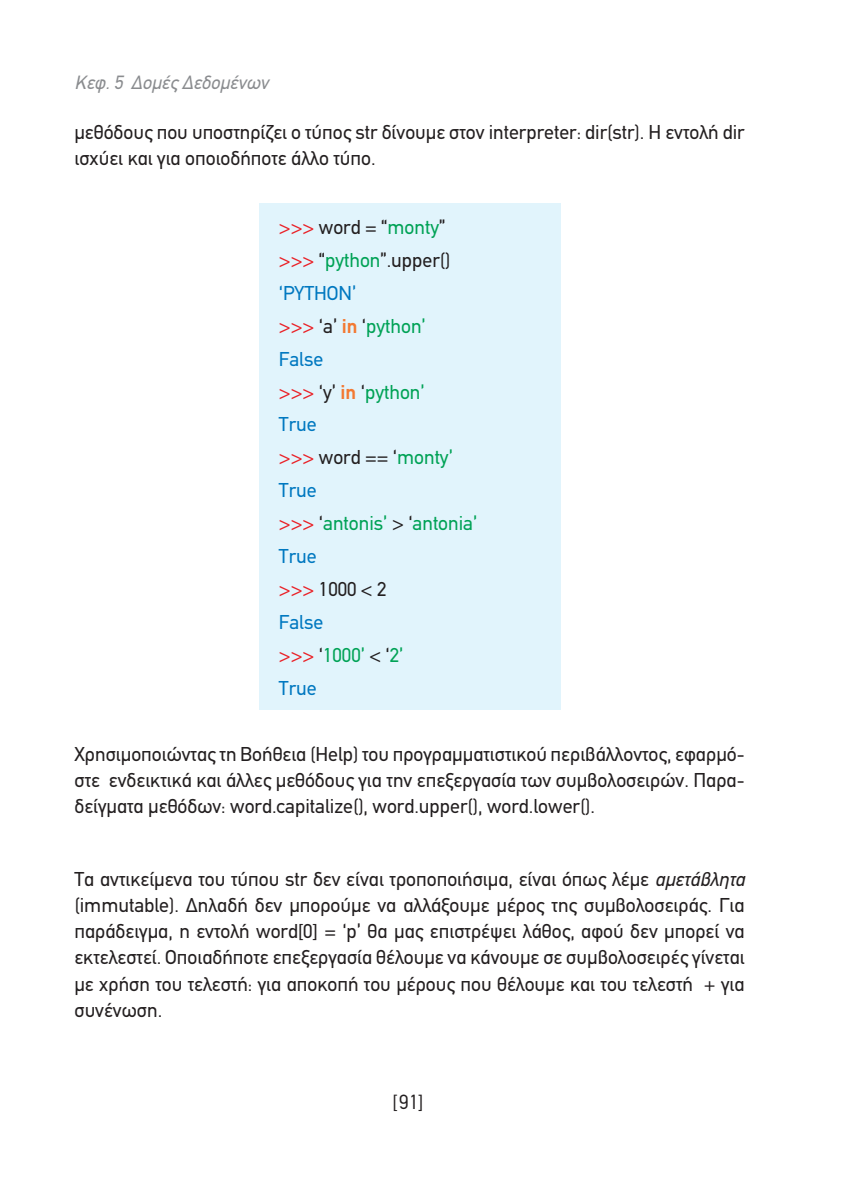
<style>
.page{position:relative;width:844px;height:1191px;background:#fff}
.page>*{position:absolute;margin:0;border:0;box-sizing:border-box;transform-origin:0 0}
.t1{font:20.12px/26.2px "PF Din Text";color:#231f20;text-align:justify}
.t2{font:20.12px/32.9px "PF Din Text";color:#00a256}
.t3{font:20.12px "CF Din";color:#231f20}
.t4{font:italic 19.25px "PF Din Text";color:#8a8c8f}
.s1{color:#ea1e24}
.s2{color:#231f20}
.s3{color:#0078c0}
.s4{font-weight:700;color:#f37932}
.s5{font-style:italic}
</style>
<div class="page">
<div style="left:259px;top:204px;width:301px;height:506px;background:#e1f4fc"></div>
<p class="t4" style="left:74px;top:71px;width:195px">Κεφ. 5 Δομές Δεδομένων</p>
<p class="t1" style="left:74px;top:119px;width:671px">μεθόδους που υποστηρίζει ο τύπος str δίνουμε στον interpreter: dir(str). Η εντολή dir ισχύει και για οποιοδήποτε άλλο τύπο.</p>
<p class="t2" style="left:279px;top:210px;width:200px"><span class="s1">&gt;&gt;&gt;</span> <span class="s2">word = “</span>monty<span class="s2">” </span><span class="s1">&gt;&gt;&gt;</span> <span class="s2">“</span>python<span class="s2">”.upper() </span><span class="s3">‘PYTHON’<br></span><span class="s1">&gt;&gt;&gt;</span> <span class="s2">‘a’</span> <span class="s4">in</span> <span class="s2">‘</span>python’<br><span class="s3">False<br></span><span class="s1">&gt;&gt;&gt;</span> <span class="s2">‘y’</span> <span class="s4">in</span> <span class="s2">‘</span>python’<br><span class="s3">True<br></span><span class="s1">&gt;&gt;&gt;</span> <span class="s2">word == ‘</span>monty’<br><span class="s3">True<br></span><span class="s1">&gt;&gt;&gt;</span> <span class="s2">‘</span>antonis’ <span class="s2">&gt; ‘</span>antonia’<br><span class="s3">True<br></span><span class="s1">&gt;&gt;&gt;</span> <span class="s2">1000 &lt; 2<br></span><span class="s3">False<br></span><span class="s1">&gt;&gt;&gt;</span> <span class="s2">‘</span>1000’ <span class="s2">&lt; ‘</span>2’<br><span class="s3">True</span></p>
<p class="t1" style="left:74px;top:740px;width:671px">Χρησιμοποιώντας τη Βοήθεια (Help) του προγραμματιστικού περιβάλλοντος, εφαρμό&shy;στε ενδεικτικά και άλλες μεθόδους για την επεξεργασία των συμβολοσειρών. Παρα&shy;δείγματα μεθόδων: word.capitalize(), word.upper(), word.lower().</p>
<p class="t1" style="left:74px;top:865px;width:671px">Τα αντικείμενα του τύπου str δεν είναι τροποποιήσιμα, είναι όπως λέμε <span class="s5">αμετάβλητα </span>(immutable). Δηλαδή δεν μπορούμε να αλλάξουμε μέρος της συμβολοσειράς. Για παράδειγμα, η εντολή word[0] = ‘p’ θα μας επιστρέψει λάθος, αφού δεν μπορεί να εκτελεστεί. Οποιαδήποτε επεξεργασία θέλουμε να κάνουμε σε συμβολοσειρές γίνεται με χρήση του τελεστή: για αποκοπή του μέρους που θέλουμε και του τελεστή + για συνένωση.</p>
<p class="t3" style="left:392px;top:1091px;width:32px">[91]</p>
</div>
